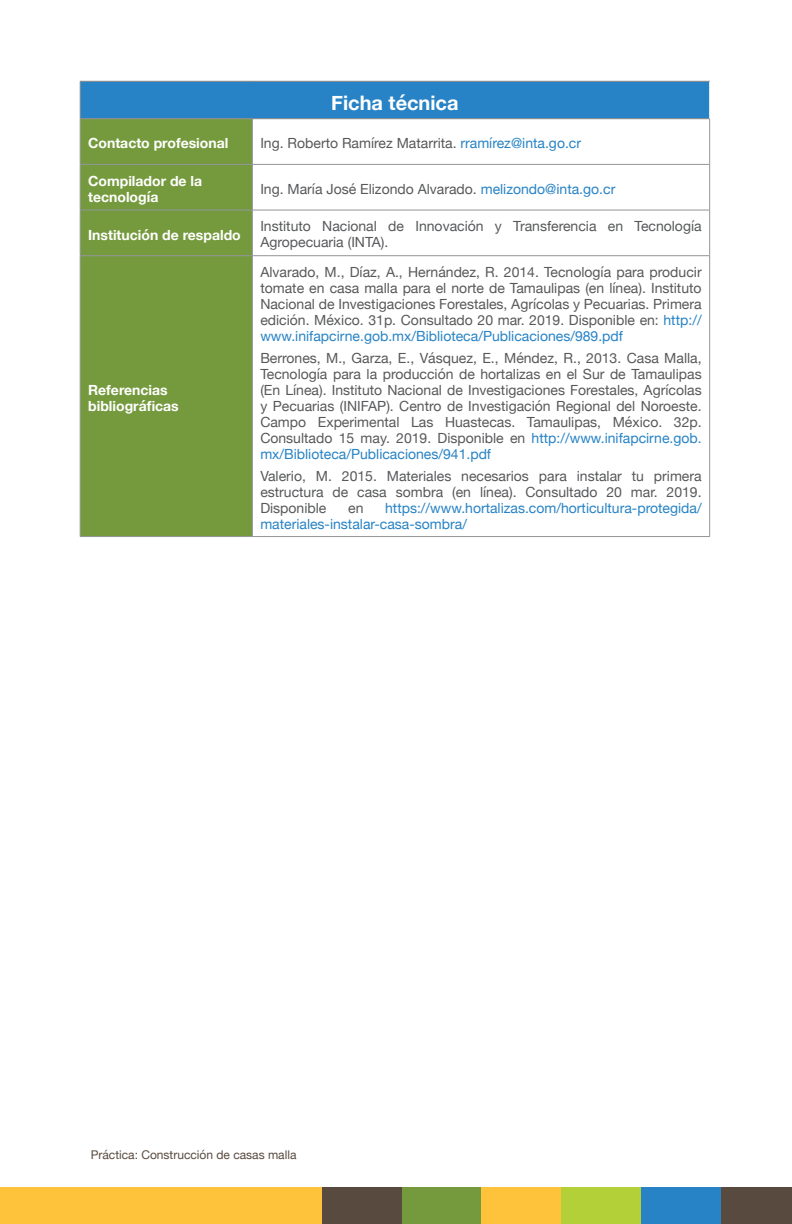
<style>
.page{position:relative;width:792px;height:1224px;background:#fff}
.page>*{position:absolute;margin:0;border:0;box-sizing:border-box;transform-origin:0 0}
.t1{font:700 20px "Helvetica Neue";color:#fff}
.t2{font:14px/16px "Helvetica Neue";color:#57585a;text-align:justify}
.t3{font:700 14px/16px "Helvetica Neue";color:#fff}
.t4{font:14px/16px "Helvetica Neue";color:#2783c5}
.t5{font:12px "Helvetica Neue";color:#584a3e}
.s1{color:#2783c5}
</style>
<div class="page">
<div style="left:80px;top:81px;width:630px;height:38px;background:#2783c5"></div>
<div style="left:81px;top:119px;width:171px;height:417px;background:#759a3d"></div>
<hr style="left:80px;top:164px;width:172px;height:1px;background:#939598">
<hr style="left:80px;top:210px;width:172px;height:1px;background:#939598">
<hr style="left:80px;top:255px;width:172px;height:1px;background:#939598">
<hr style="left:252px;top:164px;width:457px;height:1px;background:#939598">
<hr style="left:252px;top:210px;width:457px;height:1px;background:#939598">
<hr style="left:252px;top:255px;width:457px;height:1px;background:#939598">
<hr style="left:709px;top:119px;width:1px;height:45px;background:#939598">
<hr style="left:709px;top:164px;width:1px;height:46px;background:#939598">
<hr style="left:709px;top:210px;width:1px;height:46px;background:#939598">
<hr style="left:709px;top:256px;width:1px;height:280px;background:#939598">
<hr style="left:252px;top:536px;width:458px;height:1px;background:#939598">
<hr style="left:80px;top:119px;width:1px;height:45px;background:#939598">
<hr style="left:80px;top:165px;width:1px;height:45px;background:#939598">
<hr style="left:80px;top:210px;width:1px;height:45px;background:#939598">
<hr style="left:80px;top:256px;width:1px;height:280px;background:#939598">
<hr style="left:80px;top:536px;width:172px;height:1px;background:#939598">
<hr style="left:252px;top:119px;width:1px;height:45px;background:#939598">
<hr style="left:252px;top:165px;width:1px;height:45px;background:#939598">
<hr style="left:252px;top:210px;width:1px;height:45px;background:#939598">
<hr style="left:252px;top:256px;width:1px;height:280px;background:#939598">
<hr style="left:80px;top:81px;width:172px;height:1px;background:#9d9289">
<hr style="left:80px;top:81px;width:1px;height:37px;background:#9d9289">
<hr style="left:252px;top:81px;width:458px;height:1px;background:#9d9289">
<hr style="left:252px;top:118px;width:458px;height:1px;background:#9d9289">
<hr style="left:709px;top:81px;width:1px;height:37px;background:#fff">
<hr style="left:80px;top:118px;width:172px;height:1px;background:#9d9289">
<div style="left:402px;top:1188px;width:79px;height:36px;background:#759a3d"></div>
<div style="left:322px;top:1188px;width:80px;height:36px;background:#584a3e"></div>
<div style="left:481px;top:1188px;width:80px;height:36px;background:#fec33b"></div>
<div style="left:561px;top:1188px;width:80px;height:36px;background:#b3d038"></div>
<div style="left:641px;top:1187px;width:80px;height:37px;background:#2783c5"></div>
<div style="left:721px;top:1187px;width:71px;height:37px;background:#584a3e"></div>
<div style="left:0;top:1188px;width:322px;height:36px;background:#fec33b"></div>
<h1 class="t1" style="left:331px;top:87px;width:129px">Ficha técnica</h1>
<p class="t3" style="left:88px;top:136px;width:142px">Contacto profesional</p>
<p class="t2" style="left:260px;top:136px;width:322px">Ing. Roberto Ramírez Matarrita. <span class="s1">rramírez@inta.go.cr</span></p>
<p class="t3" style="left:88px;top:173px;width:116px">Compilador de la tecnología</p>
<p class="t2" style="left:260px;top:182px;width:356px">Ing. María José Elizondo Alvarado. <span class="s1">melizondo@inta.go.cr</span></p>
<p class="t3" style="left:88px;top:227px;width:154px">Institución de respaldo</p>
<p class="t2" style="left:260px;top:219px;width:443px">Instituto Nacional de Innovación y Transferencia en Tecnología<br>Agropecuaria (INTA).</p>
<p class="t3" style="left:88px;top:382px;width:92px">Referencias bibliográficas</p>
<p class="t2" style="left:260px;top:265px;width:443px">Alvarado, M., Díaz, A., Hernández, R. 2014. Tecnología para producir tomate en casa malla para el norte de Tamaulipas (en línea). Instituto Nacional de Investigaciones Forestales, Agrícolas y Pecuarias. Primera edición. México. 31p. Consultado 20 mar. 2019. Disponible en: <span class="s1">http:// www.inifapcirne.gob.mx/Biblioteca/Publicaciones/989.pdf</span></p>
<p class="t2" style="left:260px;top:351px;width:443px">Berrones, M., Garza, E., Vásquez, E., Méndez, R., 2013. Casa Malla, Tecnología para la producción de hortalizas en el Sur de Tamaulipas (En Línea). Instituto Nacional de Investigaciones Forestales, Agrícolas y Pecuarias (INIFAP). Centro de Investigación Regional del Noroeste.<br>Campo Experimental Las Huastecas. Tamaulipas, México. 32p.<br>Consultado 15 may. 2019. Disponible en <span class="s1">http://www.inifapcirne.gob. mx/Biblioteca/Publicaciones/941.pdf</span></p>
<p class="t2" style="left:260px;top:468px;width:443px">Valerio, M. 2015. Materiales necesarios para instalar tu primera estructura de casa sombra (en línea). Consultado 20 mar. 2019.<br>Disponible</p>
<p class="t4" style="left:260px;top:500px;width:443px;text-indent:125px">https://www.hortalizas.com/horticultura-protegida/ materiales-instalar-casa-sombra/</p>
<p class="t2" style="left:348px;top:500px;width:17px">en</p>
<p class="t5" style="left:91px;top:1146px;width:207px">Práctica: Construcción de casas malla</p>
</div>
